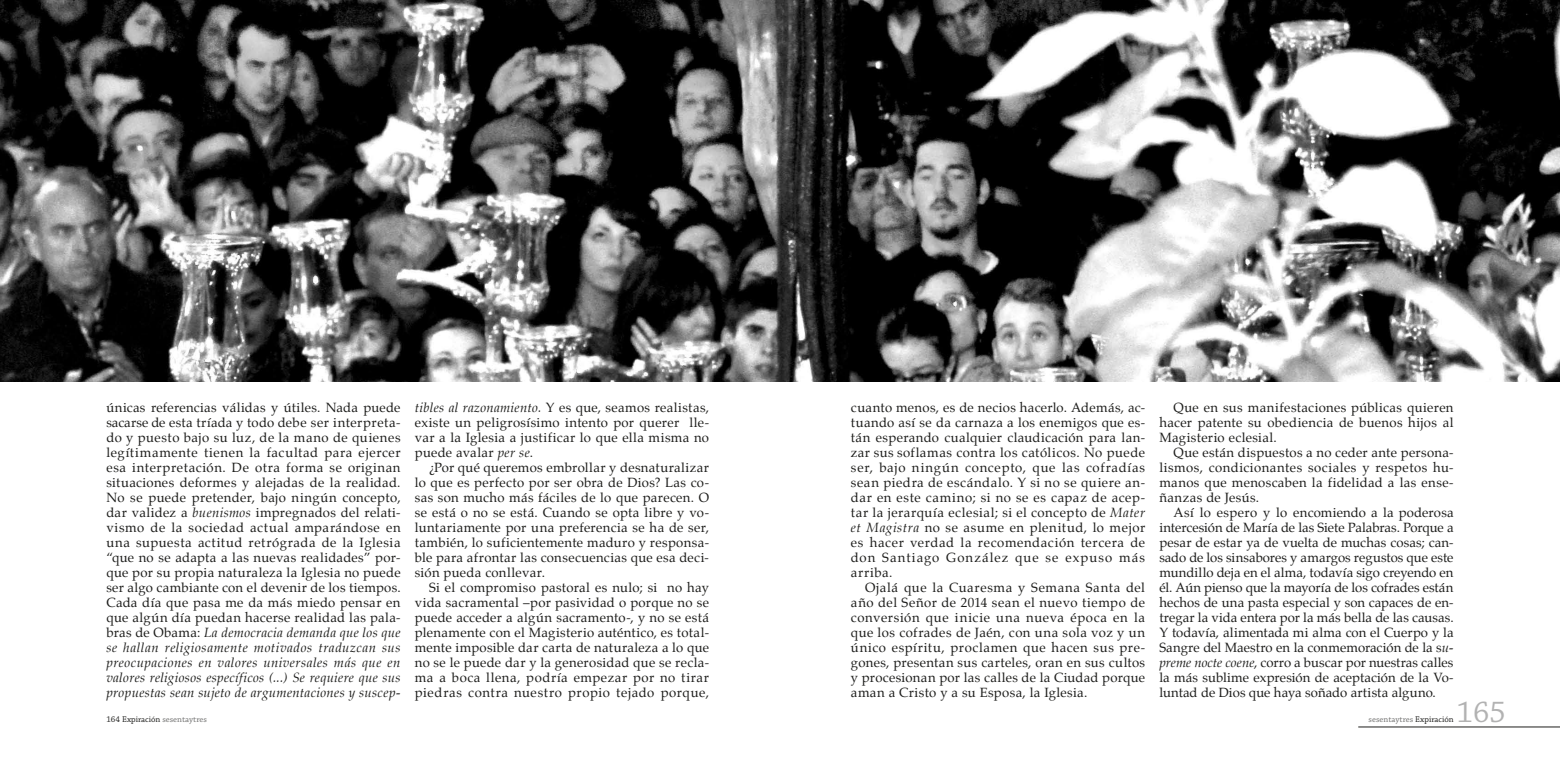
<style>
.page{position:relative;width:1560px;height:780px;background:#fff}
.page>*{position:absolute;margin:0;border:0;box-sizing:border-box;transform-origin:0 0}
.t1{font:31.25px "Chaparral Pro";color:#b2b2b2}
.t2{font:13.12px/15px "Palatino";letter-spacing:.025em;color:#1d1d1b;text-align:justify}
.t3{font:8.75px "Chaparral Pro";letter-spacing:.005em;color:#1d1d1b}
.t4{font:8.75px "Chaparral Pro";color:#70706f}
.s1{font-style:italic}
.s2{color:#70706f}
.s3{color:#1d1d1b}
</style>
<div class="page">
<hr style="left:1357px;top:726px;width:202px;height:1px;background:#1d1d1b">
<img style="left:0;top:0;width:1559px;height:382px">
<p class="t2" style="left:850px;top:401px;width:296px">cuanto menos, es de necios hacerlo. Además, ac&shy;tuando así se da carnaza a los enemigos que es&shy;tán esperando cualquier claudicación para lan&shy;zar sus soflamas contra los católicos. No puede ser, bajo ningún concepto, que las cofradías sean piedra de escándalo. Y si no se quiere an&shy;dar en este camino; si no se es capaz de acep&shy;tar la jerarquía eclesial; si el concepto de <span class="s1">Mater et Magistra</span> no se asume en plenitud, lo mejor es hacer verdad la recomendación tercera de don Santiago González que se expuso más arriba.</p>
<p class="t2" style="left:850px;top:581px;width:296px;text-indent:14px">Ojalá que la Cuaresma y Semana Santa del año del Señor de 2014 sean el nuevo tiempo de conversión que inicie una nueva época en la que los cofrades de Jaén, con una sola voz y un único espíritu, proclamen que hacen sus pre&shy;gones, presentan sus carteles, oran en sus cultos y procesionan por las calles de la Ciudad porque aman a Cristo y a su Esposa, la Iglesia.</p>
<p class="t2" style="left:106px;top:401px;width:296px">únicas referencias válidas y útiles. Nada puede sacarse de esta tríada y todo debe ser interpreta&shy;do y puesto bajo su luz, de la mano de quienes legítimamente tienen la facultad para ejercer esa interpretación. De otra forma se originan situaciones deformes y alejadas de la realidad.<br>No se puede pretender, bajo ningún concepto, dar validez a <span class="s1">buenismos</span> impregnados del relati&shy;vismo de la sociedad actual amparándose en una supuesta actitud retrógrada de la Iglesia “que no se adapta a las nuevas realidades” por&shy;que por su propia naturaleza la Iglesia no puede ser algo cambiante con el devenir de los tiempos.<br>Cada día que pasa me da más miedo pensar en que algún día puedan hacerse realidad las pala&shy;bras de Obama: <span class="s1">La democracia demanda que los que se hallan religiosamente motivados traduzcan sus preocupaciones en valores universales más que en valores religiosos específicos (...) Se requiere que sus propuestas sean sujeto de argumentaciones y suscep-</span></p>
<p class="t2" style="left:415px;top:401px;width:296px"><span class="s1">tibles al razonamiento.</span> Y es que, seamos realistas, existe un peligrosísimo intento por querer lle&shy;var a la Iglesia a justificar lo que ella misma no puede avalar <span class="s1">per se</span>.</p>
<p class="t2" style="left:1159px;top:401px;width:296px;text-indent:14px">Que en sus manifestaciones públicas quieren hacer patente su obediencia de buenos hijos al Magisterio eclesial.</p>
<p class="t2" style="left:1159px;top:446px;width:296px;text-indent:14px">Que están dispuestos a no ceder ante persona&shy;lismos, condicionantes sociales y respetos hu&shy;manos que menoscaben la fidelidad a las ense&shy;ñanzas de Jesús.</p>
<p class="t2" style="left:1159px;top:506px;width:296px;text-indent:14px">Así lo espero y lo encomiendo a la poderosa intercesión de María de las Siete Palabras. Porque a pesar de estar ya de vuelta de muchas cosas; can&shy;sado de los sinsabores y amargos regustos que este mundillo deja en el alma, todavía sigo creyendo en él. Aún pienso que la mayoría de los cofrades están hechos de una pasta especial y son capaces de en&shy;tregar la vida entera por la más bella de las causas.<br>Y todavía, alimentada mi alma con el Cuerpo y la Sangre del Maestro en la conmemoración de la s<span class="s1">u&shy;preme nocte coene</span>, corro a buscar por nuestras calles la más sublime expresión de aceptación de la Vo&shy;luntad de Dios que haya soñado artista alguno.</p>
<p class="t2" style="left:415px;top:461px;width:296px;text-indent:14px">¿Por qué queremos embrollar y desnaturalizar lo que es perfecto por ser obra de Dios? Las co&shy;sas son mucho más fáciles de lo que parecen. O se está o no se está. Cuando se opta libre y vo&shy;luntariamente por una preferencia se ha de ser, también, lo suficientemente maduro y responsa&shy;ble para afrontar las consecuencias que esa deci&shy;sión pueda conllevar.</p>
<p class="t2" style="left:415px;top:581px;width:296px;text-indent:14px">Si el compromiso pastoral es nulo; si no hay vida sacramental –por pasividad o porque no se puede acceder a algún sacramento-, y no se está plenamente con el Magisterio auténtico, es total&shy;mente imposible dar carta de naturaleza a lo que no se le puede dar y la generosidad que se recla&shy;ma a boca llena, podría empezar por no tirar piedras contra nuestro propio tejado porque,</p>
<h1 class="t1" style="left:1456px;top:695px;width:51px">165</h1>
<p class="t3" style="left:106px;top:714px;width:102px">164 Expiración <span class="s2">sesentaytres</span></p>
<p class="t4" style="left:1368px;top:714px;width:86px">sesentaytres <span class="s3">Expiración</span></p>
</div>
